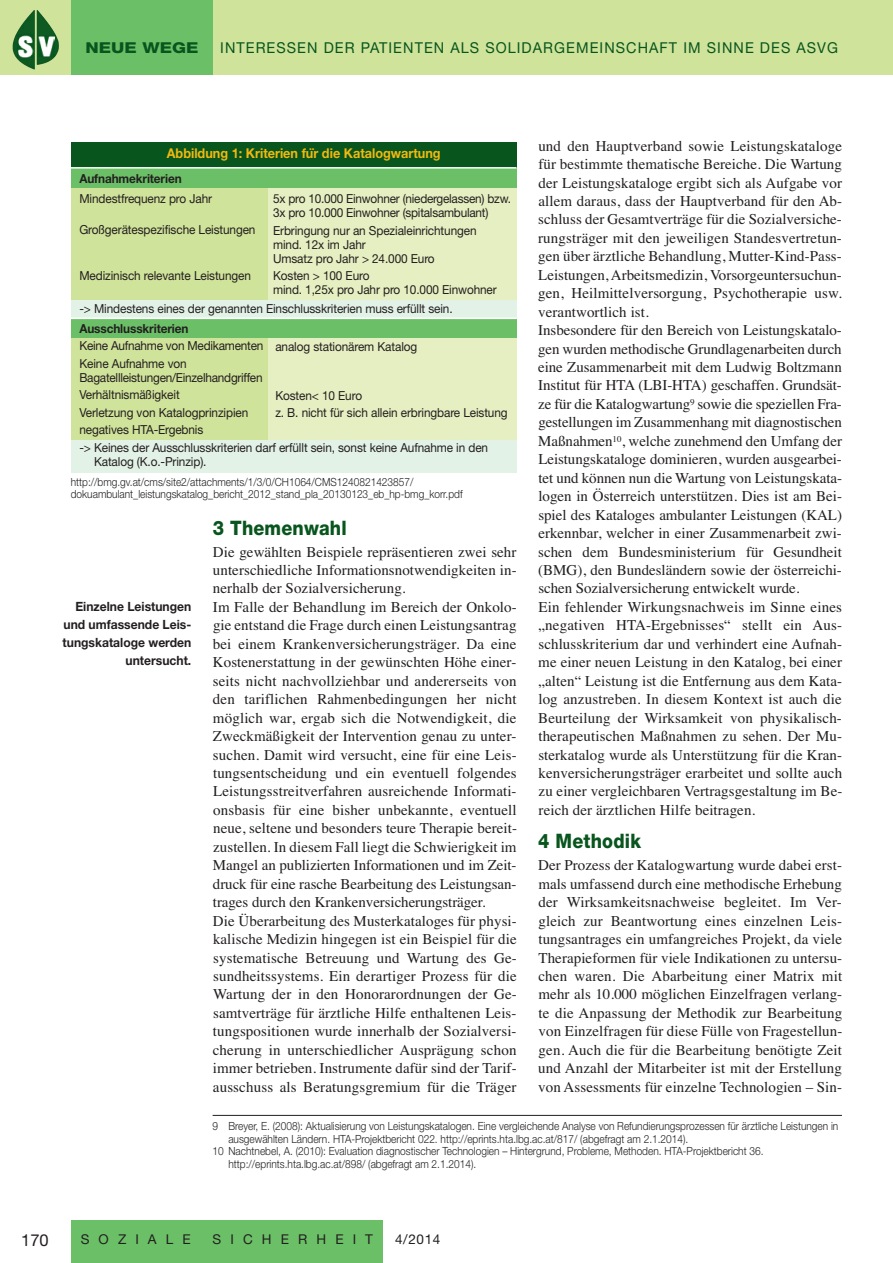
<style>
.page{position:relative;width:893px;height:1263px;background:#fff}
.page>*{position:absolute;margin:0;border:0;box-sizing:border-box;transform-origin:0 0}
.t1{font:800 19.95px "Helvetica Neue";letter-spacing:.01em;color:#08551e;scale:.9 1}
.t2{font:16.5px "Helvetica Neue";color:#231f20}
.t3{font:15px/18.5px "Times";letter-spacing:.005em;color:#231f20}
.t4{font:15px "Helvetica Neue";letter-spacing:.075em;color:#08551e;scale:.96 1}
.t5{font:800 15px "Helvetica Neue";color:#08551e;scale:1.2 1}
.t6{font:700 13.5px "Helvetica Neue";color:#f2b90f;scale:.94 1}
.t7{font:13.5px "Helvetica Neue";letter-spacing:.675em;color:#231f20}
.t8{font:700 12.75px/18px "Helvetica Neue";color:#231f20;text-align:right;scale:.95 1}
.t9{font:12.45px/17.5px "Helvetica Neue";letter-spacing:-.01em;color:#231f20;scale:.95 1}
.t10{font:700 12.45px "Helvetica Neue";letter-spacing:-.01em;color:#231f20;scale:.95 1}
.t11{font:300 11.25px/12.5px "Helvetica Neue";color:#231f20;scale:.9 1}
</style>
<div class="page">
<div style="left:0;top:0;width:893px;height:74px;background:#d0e39a"></div>
<div style="left:71px;top:0;width:142px;height:74px;background:#6bc067"></div>
<div style="left:71px;top:1220px;width:312px;height:43px;background:#6bc067"></div>
<img style="left:37px;top:10px;width:22px;height:55px">
<img style="left:13px;top:10px;width:22px;height:60px">
<img style="left:17px;top:35px;width:17px;height:22px">
<img style="left:39px;top:36px;width:15px;height:20px">
<hr style="left:213px;top:1115px;width:629px;height:1px;background:#231f20">
<div style="left:71px;top:147px;width:445px;height:322px;background:#d0e39a"></div>
<div style="left:268px;top:185px;width:248px;height:285px;background:#e6efc1"></div>
<div style="left:71px;top:163px;width:445px;height:25px;background:#6bc067"></div>
<div style="left:71px;top:316px;width:445px;height:22px;background:#6bc067"></div>
<div style="left:71px;top:142px;width:445px;height:26px;background:#08551e"></div>
<div style="left:71px;top:300px;width:445px;height:18px;background:#e3f2e7"></div>
<div style="left:71px;top:440px;width:445px;height:32px;background:#e3f2e7"></div>
<hr style="left:71px;top:167px;width:445px;height:2px;background:#fff">
<hr style="left:71px;top:318px;width:445px;height:1px;background:#fff">
<p class="t5" style="left:86px;top:43px;width:96px">NEUE WEGE</p>
<p class="t4" style="left:220px;top:43px;width:645px">INTERESSEN DER PATIENTEN ALS SOLIDARGEMEINSCHAFT IM SINNE DES ASVG</p>
<p class="t6" style="left:167px;top:143px;width:293px">Abbildung 1: Kriterien für die Katalogwartung</p>
<p class="t10" style="left:79px;top:169px;width:109px">Aufnahmekriterien</p>
<p class="t9" style="left:79px;top:191px;width:141px">Mindestfrequenz pro Jahr</p>
<p class="t9" style="left:79px;top:222px;width:187px">Großgerätespezifische Leistungen</p>
<p class="t9" style="left:79px;top:268px;width:182px">Medizinisch relevante Leistungen</p>
<p class="t9" style="left:79px;top:301px;width:394px">-&gt; Mindestens eines der genannten Einschlusskriterien muss erfüllt sein.</p>
<p class="t10" style="left:79px;top:318px;width:116px">Ausschlusskriterien</p>
<p class="t9" style="left:79px;top:338px;width:195px">Keine Aufnahme von Medikamenten<br>Keine Aufnahme von</p>
<p class="t9" style="left:79px;top:370px;width:432px">Bagatellleistungen/Einzelhandgriffen<br>Verhältnismäßigkeit<br>Verletzung von Katalogprinzipien<br>negatives HTA-Ergebnis<br>-&gt; Keines der Ausschlusskriterien darf erfüllt sein, sonst keine Aufnahme in den</p>
<p class="t9" style="left:94px;top:454px;width:120px">Katalog (K.o.-Prinzip).</p>
<p class="t9" style="left:273px;top:193px;width:252px;line-height:14.1px">5x pro 10.000 Einwohner (niedergelassen) bzw.<br>3x pro 10.000 Einwohner (spitalsambulant)</p>
<p class="t9" style="left:273px;top:224px;width:216px;line-height:14.1px">Erbringung nur an Spezialeinrichtungen mind. 12x im Jahr<br>Umsatz pro Jahr &gt; 24.000 Euro</p>
<p class="t9" style="left:273px;top:270px;width:237px;line-height:14.1px">Kosten &gt; 100 Euro<br>mind. 1,25x pro Jahr pro 10.000 Einwohner</p>
<p class="t9" style="left:275px;top:339px;width:151px">analog stationärem Katalog</p>
<p class="t9" style="left:275px;top:388px;width:246px">Kosten&lt; 10 Euro<br>z. B. nicht für sich allein erbringbare Leistung</p>
<p class="t11" style="left:71px;top:475px;width:437px">http://bmg.gv.at/cms/site2/attachments/1/3/0/CH1064/CMS1240821423857/ dokuambulant_leistungskatalog_bericht_2012_stand_pla_20130123_eb_hp-bmg_korr.pdf</p>
<p class="t8" style="left:63px;top:598px;width:137px">Einzelne Leistungen und umfassende Leis&shy;tungskataloge werden untersucht.</p>
<h1 class="t1" style="left:213px;top:521px;width:150px">3 Themenwahl</h1>
<p class="t3" style="left:213px;top:542px;width:306px">Die gewählten Beispiele repräsentieren zwei sehr unterschiedliche Informationsnotwendigkeiten in&shy;nerhalb der Sozialversicherung.<br>Im Falle der Behandlung im Bereich der Onkolo&shy;gie entstand die Frage durch einen Leistungsantrag bei einem Krankenversicherungsträger. Da eine Kostenerstattung in der gewünschten Höhe einer&shy;seits nicht nachvollziehbar und andererseits von den tariflichen Rahmenbedingungen her nicht möglich war, ergab sich die Notwendigkeit, die Zweckmäßigkeit der Intervention genau zu unter&shy;suchen. Damit wird versucht, eine für eine Leis&shy;tungsentscheidung und ein eventuell folgendes Leistungsstreitverfahren ausreichende Informati&shy;onsbasis für eine bisher unbekannte, eventuell neue, seltene und besonders teure Therapie bereit&shy;zustellen. In diesem Fall liegt die Schwierigkeit im Mangel an publizierten Informationen und im Zeit&shy;druck für eine rasche Bearbeitung des Leistungsan&shy;trages durch den Krankenversicherungsträger.<br>Die Überarbeitung des Musterkataloges für physi&shy;kalische Medizin hingegen ist ein Beispiel für die systematische Betreuung und Wartung des Ge&shy;sundheitssystems. Ein derartiger Prozess für die Wartung der in den Honorarordnungen der Ge&shy;samtverträge für ärztliche Hilfe enthaltenen Leis&shy;tungspositionen wurde innerhalb der Sozialversi&shy;cherung in unterschiedlicher Ausprägung schon immer betrieben. Instrumente dafür sind der Tarif&shy;ausschuss als Beratungsgremium für die Träger</p>
<p class="t3" style="left:538px;top:136px;width:306px">und den Hauptverband sowie Leistungskataloge für bestimmte thematische Bereiche. Die Wartung der Leistungskataloge ergibt sich als Aufgabe vor allem daraus, dass der Hauptverband für den Ab&shy;schluss der Gesamtverträge für die Sozialversiche&shy;rungsträger mit den jeweiligen Standesvertretun&shy;gen über ärztliche Behandlung, Mutter-Kind-Pass-Leistungen, Arbeitsmedizin, Vorsorgeuntersuchun&shy;gen, Heilmittelversorgung, Psychotherapie usw. verantwortlich ist.<br>Insbesondere für den Bereich von Leistungskatalo&shy;gen wurden methodische Grundlagenarbeiten durch eine Zusammenarbeit mit dem Ludwig Boltzmann Institut für HTA (LBI-HTA) geschaffen. Grundsät&shy;ze für die Katalogwartung<sup>9</sup> sowie die speziellen Fra&shy;gestellungen im Zusammenhang mit diagnostischen Maßnahmen<sup>10</sup>, welche zunehmend den Umfang der Leistungskataloge dominieren, wurden ausgearbei&shy;tet und können nun die Wartung von Leistungskata&shy;logen in Österreich unterstützen. Dies ist am Bei&shy;spiel des Kataloges ambulanter Leistungen (KAL) erkennbar, welcher in einer Zusammenarbeit zwi&shy;schen dem Bundesministerium für Gesundheit (BMG), den Bundesländern sowie der österreichi&shy;schen Sozialversicherung entwickelt wurde.<br>Ein fehlender Wirkungsnachweis im Sinne eines „negativen HTA-Ergebnisses“ stellt ein Aus&shy;schlusskriterium dar und verhindert eine Aufnah&shy;me einer neuen Leistung in den Katalog, bei einer „alten“ Leistung ist die Entfernung aus dem Kata&shy;log anzustreben. In diesem Kontext ist auch die Beurteilung der Wirksamkeit von physikalisch&shy;therapeutischen Maßnahmen zu sehen. Der Mu&shy;sterkatalog wurde als Unterstützung für die Kran&shy;kenversicherungsträger erarbeitet und sollte auch zu einer vergleichbaren Vertragsgestaltung im Be&shy;reich der ärztlichen Hilfe beitragen.</p>
<h1 class="t1" style="left:538px;top:834px;width:116px">4 Methodik</h1>
<p class="t3" style="left:538px;top:856px;width:306px;text-align:justify">Der Prozess der Katalogwartung wurde dabei erst&shy;mals umfassend durch eine methodische Erhebung der Wirksamkeitsnachweise begleitet. Im Ver&shy;gleich zur Beantwortung eines einzelnen Leis&shy;tungsantrages ein umfangreiches Projekt, da viele Therapieformen für viele Indikationen zu untersu&shy;chen waren. Die Abarbeitung einer Matrix mit mehr als 10.000 möglichen Einzelfragen verlang&shy;te die Anpassung der Methodik zur Bearbeitung von Einzelfragen für diese Fülle von Fragestellun&shy;gen. Auch die für die Bearbeitung benötigte Zeit und Anzahl der Mitarbeiter ist mit der Erstellung von Assessments für einzelne Technologien – Sin-</p>
<p class="t11" style="left:213px;top:1119px;width:697px">9 Breyer, E. (2008): Aktualisierung von Leistungskatalogen. Eine vergleichende Analyse von Refundierungsprozessen für ärztliche Leistungen in</p>
<p class="t11" style="left:228px;top:1132px;width:513px">ausgewählten Ländern. HTA-Projektbericht 022. http://eprints.hta.lbg.ac.at/817/ (abgefragt am 2.1.2014).</p>
<p class="t11" style="left:213px;top:1144px;width:614px">10 Nachtnebel, A. (2010): Evaluation diagnostischer Technologien – Hintergrund, Probleme, Methoden. HTA-Projektbericht 36.</p>
<p class="t11" style="left:228px;top:1157px;width:277px">http://eprints.hta.lbg.ac.at/898/ (abgefragt am 2.1.2014).</p>
<p class="t2" style="left:21px;top:1234px;width:29px">170</p>
<p class="t7" style="left:81px;top:1234px;width:111px">SOZIALE</p>
<p class="t7" style="left:213px;top:1234px;width:162px">SICHERHEIT</p>
<p class="t7" style="left:395px;top:1234px;width:47px">4/2014</p>
</div>
